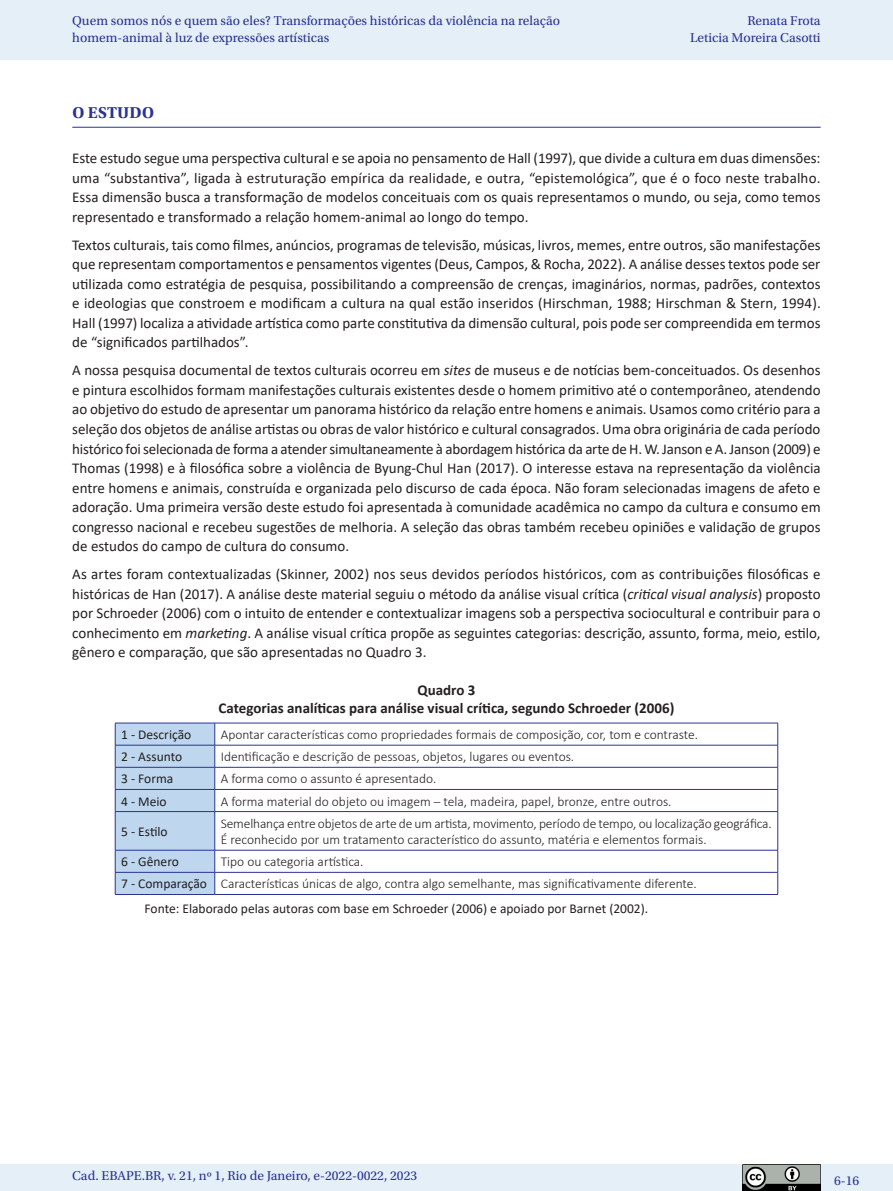
<style>
.page{position:relative;width:893px;height:1191px;background:#fff}
.page>*{position:absolute;margin:0;border:0;box-sizing:border-box;transform-origin:0 0}
._07_1_sub_1{font:700 16.5px "Utopia Std";letter-spacing:.01em;color:#2b3393}
._06_0_texto{font:15px/19.5px "Calibri";color:#231f20;text-align:justify}
._08_2_tabela_titulo{font:700 15px/18px "Calibri";color:#231f20;text-align:center}
._08_2_tabela_texto_1{font:300 13.5px/16.5px "Calibri";color:#231f20}
.t1{font:13.5px/16.5px "Utopia Std";color:#2b3393}
._08_2_tabela_fonte{font:13.5px "Calibri";color:#231f20}
._08_2_tabela_gargant{font:13.5px "Calibri";color:#231f20}
.s1{font-style:italic}
</style>
<div class="page">
<div style="left:0;top:0;width:893px;height:60px;background:#e4eff8"></div>
<div style="left:0;top:1164px;width:893px;height:27px;background:#e4eff8"></div>
<img style="left:743px;top:1164px;width:78px;height:27px">
<hr style="left:72px;top:127px;width:749px;height:1px;background:#2b3393">
<hr style="left:215px;top:745px;width:563px;height:1px;background:#2b3393">
<hr style="left:215px;top:767px;width:563px;height:1px;background:#2b3393">
<hr style="left:215px;top:789px;width:563px;height:1px;background:#2b3393">
<hr style="left:215px;top:811px;width:563px;height:1px;background:#2b3393">
<hr style="left:215px;top:850px;width:563px;height:1px;background:#2b3393">
<hr style="left:215px;top:872px;width:563px;height:1px;background:#2b3393">
<hr style="left:215px;top:723px;width:563px;height:1px;background:#2b3393">
<svg style="left:777px;top:723px;width:1px;height:88px"></svg>
<hr style="left:777px;top:811px;width:1px;height:39px;background:#2b3393">
<svg style="left:777px;top:850px;width:1px;height:44px"></svg>
<hr style="left:215px;top:894px;width:563px;height:1px;background:#2b3393">
<svg style="left:115px;top:723px;width:101px;height:171px;background:#b6ceea"></svg>
<hr style="left:115px;top:894px;width:100px;height:1px;background:#2b3393">
<p class="t1" style="left:72px;top:13px;width:489px">Quem somos nós e quem são eles? Transformações históricas da violência na relação homem-animal à luz de expressões artísticas</p>
<p class="t1" style="left:690px;top:13px;width:132px;text-align:right">Renata Frota<br>Leticia Moreira Casotti</p>
<p class="_07_1_sub_1" style="left:72px;top:103px;width:83px">O ESTUDO</p>
<p class="_06_0_texto" style="left:72px;top:148px;width:750px">Este estudo segue uma perspectiva cultural e se apoia no pensamento de Hall (1997), que divide a cultura em duas dimensões: uma “substantiva”, ligada à estruturação empírica da realidade, e outra, “epistemológica”, que é o foco neste trabalho.<br>Essa dimensão busca a transformação de modelos conceituais com os quais representamos o mundo, ou seja, como temos representado e transformado a relação homem-animal ao longo do tempo.</p>
<p class="_06_0_texto" style="left:72px;top:235px;width:750px">Textos culturais, tais como filmes, anúncios, programas de televisão, músicas, livros, memes, entre outros, são manifestações que representam comportamentos e pensamentos vigentes (Deus, Campos, &amp; Rocha, 2022). A análise desses textos pode ser utilizada como estratégia de pesquisa, possibilitando a compreensão de crenças, imaginários, normas, padrões, contextos e ideologias que constroem e modificam a cultura na qual estão inseridos (Hirschman, 1988; Hirschman &amp; Stern, 1994).<br>Hall (1997) localiza a atividade artística como parte constitutiva da dimensão cultural, pois pode ser compreendida em termos de “significados partilhados”.</p>
<p class="_06_0_texto" style="left:72px;top:360px;width:750px">A nossa pesquisa documental de textos culturais ocorreu em <span class="s1">sites</span> de museus e de notícias bem-conceituados. Os desenhos e pintura escolhidos formam manifestações culturais existentes desde o homem primitivo até o contemporâneo, atendendo ao objetivo do estudo de apresentar um panorama histórico da relação entre homens e animais. Usamos como critério para a seleção dos objetos de análise artistas ou obras de valor histórico e cultural consagrados. Uma obra originária de cada período histórico foi selecionada de forma a atender simultaneamente à abordagem histórica da arte de H. W. Janson e A. Janson (2009) e Thomas (1998) e à filosófica sobre a violência de Byung-Chul Han (2017). O interesse estava na representação da violência entre homens e animais, construída e organizada pelo discurso de cada época. Não foram selecionadas imagens de afeto e adoração. Uma primeira versão deste estudo foi apresentada à comunidade acadêmica no campo da cultura e consumo em congresso nacional e recebeu sugestões de melhoria. A seleção das obras também recebeu opiniões e validação de grupos de estudos do campo de cultura do consumo.</p>
<p class="_06_0_texto" style="left:72px;top:564px;width:750px">As artes foram contextualizadas (Skinner, 2002) nos seus devidos períodos históricos, com as contribuições filosóficas e históricas de Han (2017). A análise deste material seguiu o método da análise visual crítica (<span class="s1">critical visual analysis</span>) proposto por Schroeder (2006) com o intuito de entender e contextualizar imagens sob a perspectiva sociocultural e contribuir para o conhecimento em <span class="s1">marketing</span>. A análise visual crítica propõe as seguintes categorias: descrição, assunto, forma, meio, estilo, gênero e comparação, que são apresentadas no Quadro 3.</p>
<p class="_08_2_tabela_titulo" style="left:219px;top:680px;width:457px">Quadro 3<br>Categorias analíticas para análise visual crítica, segundo Schroeder (2006)</p>
<p class="_08_2_tabela_gargant" style="left:121px;top:725px;width:72px">1 - Descrição</p>
<p class="_08_2_tabela_texto_1" style="left:221px;top:726px;width:479px">Apontar características como propriedades formais de composição, cor, tom e contraste.</p>
<p class="_08_2_tabela_gargant" style="left:121px;top:747px;width:63px">2 - Assunto</p>
<p class="_08_2_tabela_texto_1" style="left:221px;top:748px;width:355px">Identificação e descrição de pessoas, objetos, lugares ou eventos.</p>
<p class="_08_2_tabela_gargant" style="left:121px;top:769px;width:54px">3 - Forma</p>
<p class="_08_2_tabela_texto_1" style="left:221px;top:770px;width:217px">A forma como o assunto é apresentado.</p>
<p class="_08_2_tabela_gargant" style="left:121px;top:791px;width:47px">4 - Meio</p>
<p class="_08_2_tabela_texto_1" style="left:221px;top:792px;width:452px">A forma material do objeto ou imagem – tela, madeira, papel, bronze, entre outros.</p>
<p class="_08_2_tabela_gargant" style="left:121px;top:822px;width:48px">5 - Estilo</p>
<p class="_08_2_tabela_texto_1" style="left:221px;top:815px;width:553px">Semelhança entre objetos de arte de um artista, movimento, período de tempo, ou localização geográfica.<br>É reconhecido por um tratamento característico do assunto, matéria e elementos formais.</p>
<p class="_08_2_tabela_gargant" style="left:121px;top:852px;width:59px">6 - Gênero</p>
<p class="_08_2_tabela_texto_1" style="left:221px;top:853px;width:144px">Tipo ou categoria artística.</p>
<p class="_08_2_tabela_gargant" style="left:121px;top:874px;width:87px">7 - Comparação</p>
<p class="_08_2_tabela_texto_1" style="left:221px;top:875px;width:478px">Características únicas de algo, contra algo semelhante, mas significativamente diferente.</p>
<p class="_08_2_tabela_fonte" style="left:145px;top:899px;width:505px">Fonte: Elaborado pelas autoras com base em Schroeder (2006) e apoiado por Barnet (2002).</p>
<p class="t1" style="left:72px;top:1167px;width:346px">Cad. EBAPE.BR, v. 21, nº 1, Rio de Janeiro, e-2022-0022, 2023</p>
<p class="t1" style="left:834px;top:1172px;width:27px">6-16</p>
</div>
